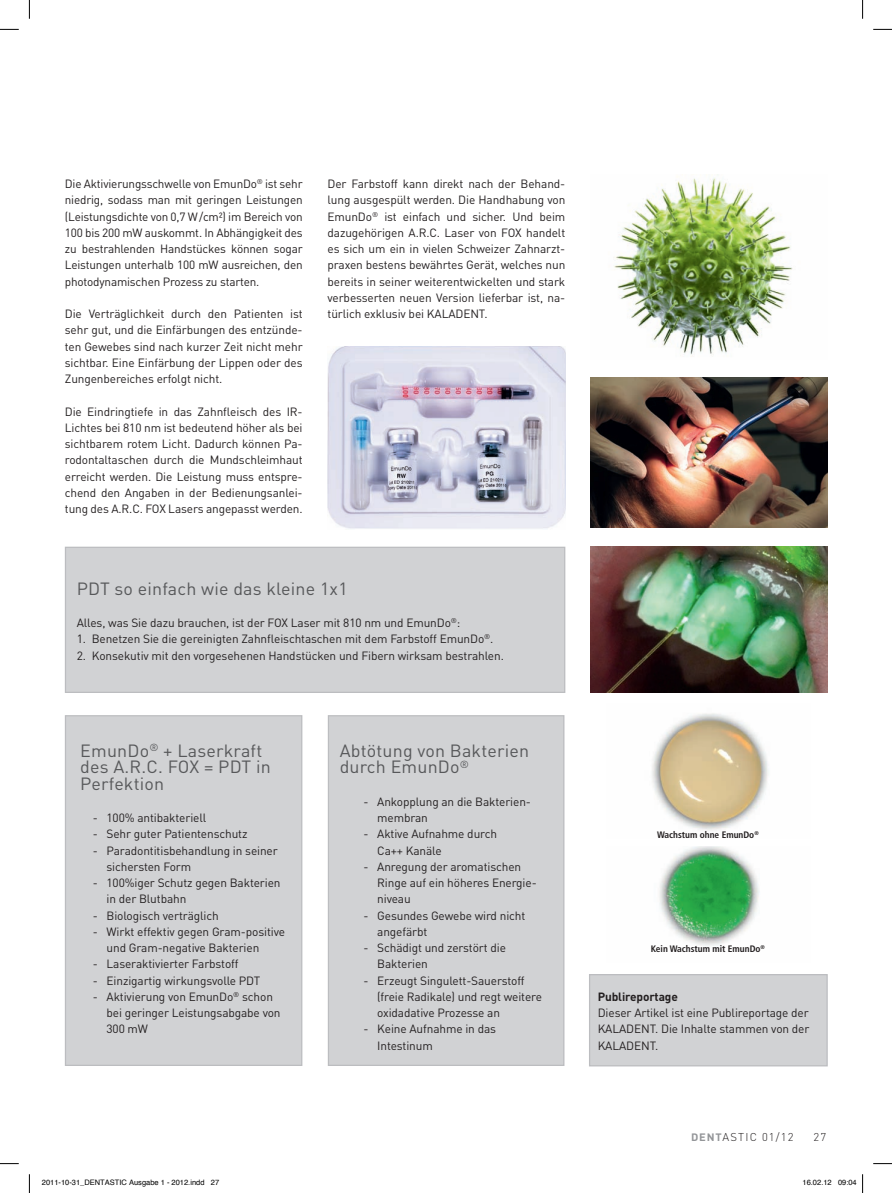
<style>
.page{position:relative;width:892px;height:1193px;background:#fff}
.page>*{position:absolute;margin:0;border:0;box-sizing:border-box;transform-origin:0 0}
.t1{font:17.5px/16.2px "DIN";letter-spacing:.01em;color:#57585a}
.t2{font:11.88px/16.2px "DIN";letter-spacing:-.01em;color:#231f20}
.t3{font:700 11.88px "DIN";letter-spacing:-.01em;color:#231f20}
.t4{font:300 11.25px "DIN";letter-spacing:.1em;color:#231f20}
.t5{font:700 condensed 9.38px "Frutiger";color:#231f20}
.t6{font:7.5px "Helvetica";color:#000}
.s1{font-weight:700;font-size:10.62px;color:#939598}
</style>
<div class="page">
<img style="left:659px;top:846px;width:101px;height:100px">
<img style="left:652px;top:713px;width:117px;height:118px">
<img style="left:614px;top:174px;width:179px;height:181px">
<img style="left:328px;top:346px;width:237px;height:183px">
<div style="left:65px;top:547px;width:499px;height:145px;background:#d1d2d4"></div>
<div style="left:65px;top:547px;width:500px;height:146px;border:1px solid #bcbdc0"></div>
<img style="left:590px;top:377px;width:237px;height:151px">
<img style="left:590px;top:547px;width:237px;height:146px">
<div style="left:328px;top:716px;width:236px;height:349px;background:#d1d2d4"></div>
<div style="left:328px;top:715px;width:236px;height:351px;border:1px solid #bcbdc0"></div>
<div style="left:65px;top:716px;width:237px;height:349px;background:#d1d2d4"></div>
<div style="left:65px;top:715px;width:237px;height:351px;border:1px solid #bcbdc0"></div>
<div style="left:589px;top:974px;width:238px;height:91px;background:#d1d2d4"></div>
<div style="left:589px;top:974px;width:238px;height:92px;border:1px solid #bcbdc0"></div>
<svg style="left:0;top:29px;width:19px;height:1px"></svg>
<svg style="left:873px;top:29px;width:18px;height:1px"></svg>
<svg style="left:0;top:1163px;width:19px;height:1px"></svg>
<svg style="left:873px;top:1163px;width:18px;height:1px"></svg>
<svg style="left:29px;top:0;width:1px;height:19px"></svg>
<svg style="left:29px;top:1174px;width:1px;height:19px"></svg>
<svg style="left:862px;top:0;width:1px;height:19px"></svg>
<svg style="left:862px;top:1174px;width:1px;height:19px"></svg>
<p class="t2" style="left:65px;top:175px;width:239px;text-align:justify">Die Aktivierungsschwelle von EmunDo<sup>®</sup> ist sehr niedrig, sodass man mit geringen Leistungen (Leistungsdichte von 0,7 W/cm²) im Bereich von 100 bis 200 mW auskommt. In Abhängigkeit des zu bestrahlenden Handstückes können sogar Leistungen unterhalb 100 mW ausreichen, den photodynamischen Prozess zu starten.</p>
<p class="t2" style="left:65px;top:305px;width:239px;text-align:justify">Die Verträglichkeit durch den Patienten ist sehr gut, und die Einfärbungen des entzünde&shy;ten Gewebes sind nach kurzer Zeit nicht mehr sichtbar. Eine Einfärbung der Lippen oder des Zungenbereiches erfolgt nicht.</p>
<p class="t2" style="left:65px;top:403px;width:239px;text-align:justify">Die Eindringtiefe in das Zahnfleisch des IR-Lichtes bei 810 nm ist bedeutend höher als bei sichtbarem rotem Licht. Dadurch können Pa&shy;rodontaltaschen durch die Mundschleimhaut erreicht werden. Die Leistung muss entspre&shy;chend den Angaben in der Bedienungsanlei&shy;tung des A.R.C. FOX Lasers angepasst werden.</p>
<p class="t2" style="left:327px;top:175px;width:239px;text-align:justify">Der Farbstoff kann direkt nach der Behand&shy;lung ausgespült werden. Die Handhabung von EmunDo<sup>®</sup> ist einfach und sicher. Und beim dazugehörigen A.R.C. Laser von FOX handelt es sich um ein in vielen Schweizer Zahnarzt&shy;praxen bestens bewährtes Gerät, welches nun bereits in seiner weiterentwickelten und stark verbesserten neuen Version lieferbar ist, na&shy;türlich exklusiv bei KALADENT.</p>
<h1 class="t1" style="left:77px;top:580px;width:272px">PDT so einfach wie das kleine 1x1</h1>
<p class="t2" style="left:77px;top:614px;width:385px">Alles, was Sie dazu brauchen, ist der FOX Laser mit 810 nm und EmunDo<sup>®</sup>:</p>
<p class="t2" style="left:77px;top:630px;width:418px">1. Benetzen Sie die gereinigten Zahnfleischtaschen mit dem Farbstoff EmunDo<sup>®</sup>.</p>
<p class="t2" style="left:77px;top:647px;width:428px">2. Konsekutiv mit den vorgesehenen Handstücken und Fibern wirksam bestrahlen.</p>
<h1 class="t1" style="left:80px;top:742px;width:192px">EmunDo<sup>®</sup> + Laserkraft des A.R.C. FOX = PDT in<br>Perfektion</h1>
<p class="t2" style="left:93px;top:809px;width:115px">- 100% antibakteriell</p>
<p class="t2" style="left:93px;top:825px;width:156px">- Sehr guter Patientenschutz</p>
<p class="t2" style="left:106px;top:842px;width:173px;text-indent:-14px">- Paradontitisbehandlung in seiner sichersten Form</p>
<p class="t2" style="left:106px;top:874px;width:175px;text-indent:-14px">- 100%iger Schutz gegen Bakterien in der Blutbahn</p>
<p class="t2" style="left:93px;top:907px;width:128px">- Biologisch verträglich</p>
<p class="t2" style="left:106px;top:923px;width:180px;text-indent:-14px">- Wirkt effektiv gegen Gram-positive und Gram-negative Bakterien</p>
<p class="t2" style="left:93px;top:955px;width:147px">- Laseraktivierter Farbstoff</p>
<p class="t2" style="left:93px;top:972px;width:169px">- Einzigartig wirkungsvolle PDT</p>
<p class="t2" style="left:106px;top:988px;width:175px;text-indent:-14px">- Aktivierung von EmunDo<sup>®</sup> schon bei geringer Leistungsabgabe von<br>300 mW</p>
<p class="t3" style="left:597px;top:989px;width:82px">Publireportage</p>
<h1 class="t1" style="left:339px;top:742px;width:191px">Abtötung von Bakterien durch EmunDo<sup>®</sup></h1>
<p class="t2" style="left:377px;top:793px;width:155px;text-indent:-14px">- Ankopplung an die Bakterien&shy;membran</p>
<p class="t2" style="left:377px;top:825px;width:121px;text-indent:-14px">- Aktive Aufnahme durch<br>Ca++ Kanäle</p>
<p class="t2" style="left:377px;top:858px;width:161px;text-indent:-14px">- Anregung der aromatischen<br>Ringe auf ein höheres Energie&shy;niveau</p>
<p class="t2" style="left:377px;top:907px;width:150px;text-indent:-14px">- Gesundes Gewebe wird nicht angefärbt</p>
<p class="t2" style="left:377px;top:939px;width:130px;text-indent:-14px">- Schädigt und zerstört die<br>Bakterien</p>
<p class="t2" style="left:377px;top:972px;width:166px;text-indent:-14px">- Erzeugt Singulett-Sauerstoff (freie Radikale) und regt weitere oxidadative Prozesse an</p>
<p class="t2" style="left:377px;top:1020px;width:120px;text-indent:-14px">- Keine Aufnahme in das<br>Intestinum</p>
<p class="t5" style="left:657px;top:829px;width:103px">Wachstum ohne EmunDo<sup>®</sup></p>
<p class="t5" style="left:650px;top:943px;width:116px">Kein Wachstum mit EmunDo<sup>®</sup></p>
<p class="t2" style="left:597px;top:1004px;width:213px;text-align:justify">Dieser Artikel ist eine Publireportage der KALADENT. Die Inhalte stammen von der KALADENT.</p>
<p class="t4" style="left:691px;top:1129px;width:104px"><span class="s1">DENT</span>ASTIC 01/12</p>
<p class="t4" style="left:813px;top:1129px;width:14px">27</p>
<p class="t6" style="left:42px;top:1177px;width:179px">2011-10-31_DENTASTIC Ausgabe 1 - 2012.indd 27</p>
<p class="t6" style="left:802px;top:1177px;width:56px">16.02.12 09:04</p>
</div>
